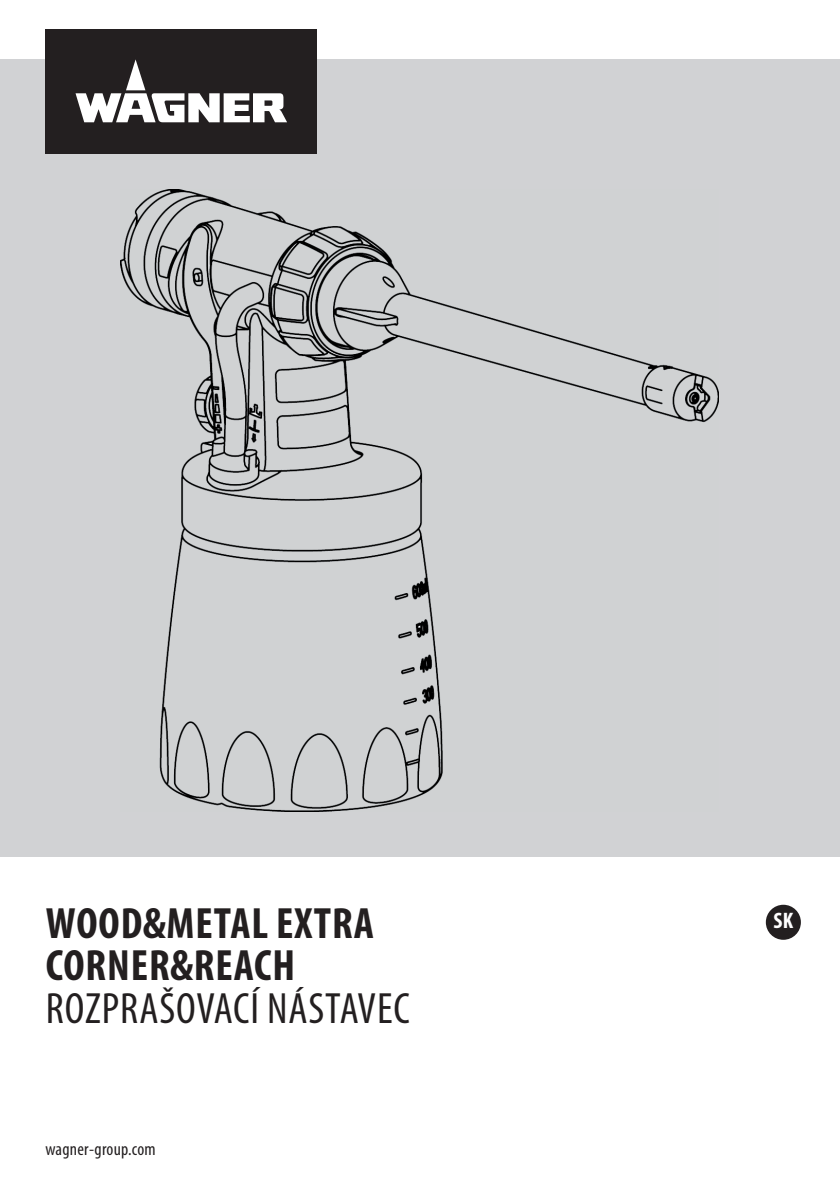
<style>
.page{position:relative;width:840px;height:1191px;background:#fff}
.page>*{position:absolute;margin:0;border:0;box-sizing:border-box;transform-origin:0 0}
.t1{font:700 condensed 44px "Myriad Pro";letter-spacing:.02em;color:#231f20}
.t2{font:condensed 44px "Myriad Pro";letter-spacing:.02em;color:#231f20}
.t3{font:700 condensed 22.4px "Myriad Pro";color:#fff}
.t4{font:condensed 18px "Myriad Pro";letter-spacing:.015em;color:#231f20}
</style>
<div class="page">
<div style="left:0;top:59px;width:839px;height:797px;background:#d1d2d4"></div>
<div style="left:45px;top:29px;width:272px;height:125px;background:#231f20"></div>
<svg style="left:75px;top:59px;width:212px;height:63px"></svg>
<div style="left:765px;top:904px;width:35px;height:35px;background:#231f20;border-radius:50%"></div>
<img style="left:120px;top:190px;width:597px;height:621px">
<p class="t1" style="left:46px;top:895px;width:329px">WOOD&amp;METAL EXTRA</p>
<p class="t3" style="left:773px;top:907px;width:21px">SK</p>
<p class="t1" style="left:46px;top:938px;width:251px">CORNER&amp;REACH</p>
<p class="t2" style="left:46px;top:982px;width:365px">ROZPRAŠOVACÍ NÁSTAVEC</p>
<p class="t4" style="left:45px;top:1138px;width:112px">wagner-group.com</p>
</div>
